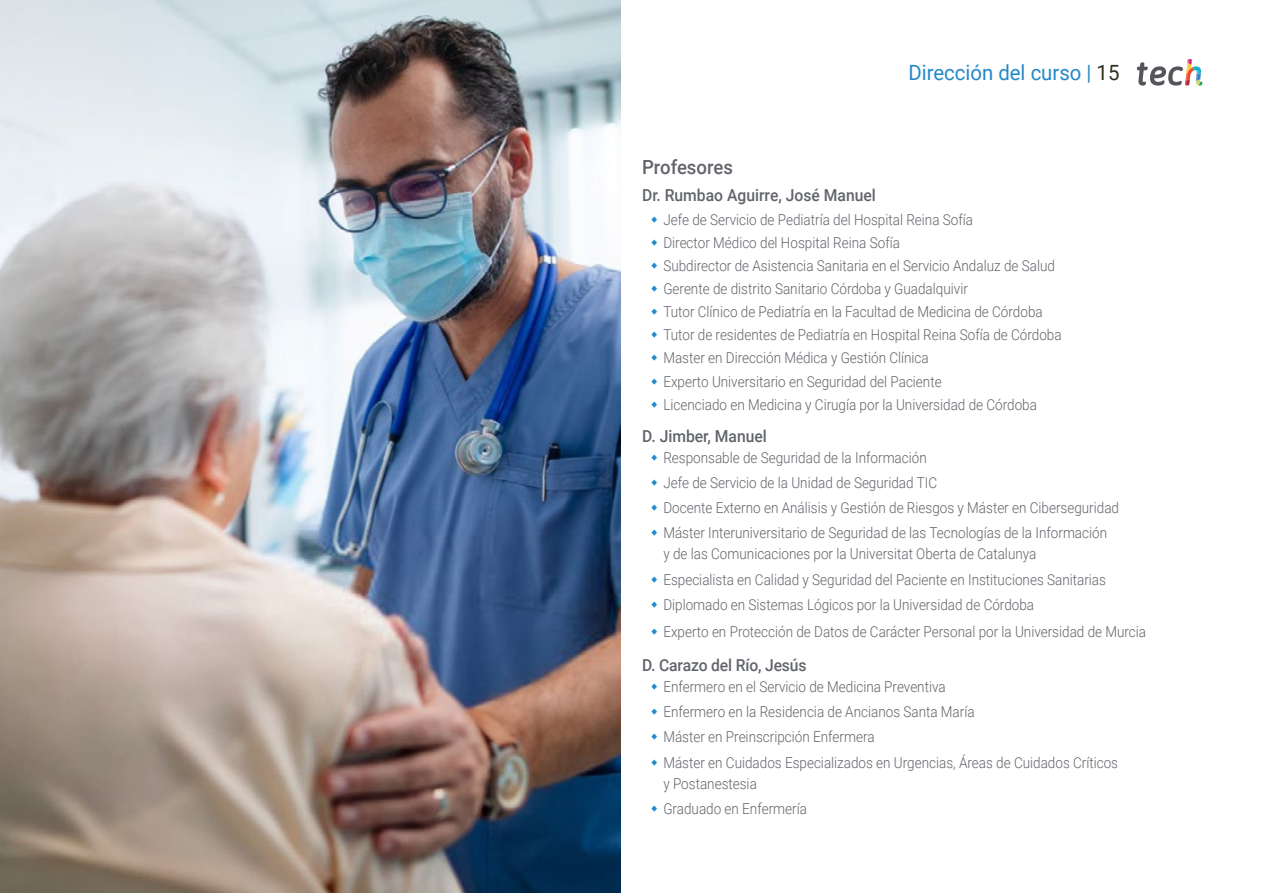
<style>
.page{position:relative;width:1263px;height:893px;background:#fff}
.page>*{position:absolute;margin:0;border:0;box-sizing:border-box;transform-origin:0 0}
.t1{font:21px "Roboto";color:#2488c9}
.t2{font:500 19.5px "Roboto";color:#61646a;scale:.95 1}
.t3{font:500 16.5px "Roboto";color:#61646a;scale:.95 1}
.t4{font:300 15px/25.2px "Roboto";color:#61646a;scale:.9 1}
.s1{color:#312e20}
</style>
<div class="page">
<img style="left:0;top:0;width:621px;height:893px">
<svg style="left:1137px;top:59px;width:65px;height:27px"></svg>
<h1 class="t1" style="left:908px;top:57px;width:213px">Dirección del curso | <span class="s1">15</span></h1>
<h2 class="t2" style="left:642px;top:154px;width:97px">Profesores</h2>
<p class="t3" style="left:642px;top:184px;width:248px">Dr. Rumbao Aguirre, José Manuel</p>
<p class="t4" style="left:663px;top:207px;width:444px;line-height:23.1px">Jefe de Servicio de Pediatría del Hospital Reina Sofía<br>Director Médico del Hospital Reina Sofía<br>Subdirector de Asistencia Sanitaria en el Servicio Andaluz de Salud Gerente de distrito Sanitario Córdoba y Guadalquivir<br>Tutor Clínico de Pediatría en la Facultad de Medicina de Córdoba Tutor de residentes de Pediatría en Hospital Reina Sofía de Córdoba Master en Dirección Médica y Gestión Clínica<br>Experto Universitario en Seguridad del Paciente<br>Licenciado en Medicina y Cirugía por la Universidad de Córdoba</p>
<p class="t3" style="left:642px;top:424px;width:133px">D. Jimber, Manuel</p>
<p class="t4" style="left:663px;top:444px;width:508px">Responsable de Seguridad de la Información<br>Jefe de Servicio de la Unidad de Seguridad TIC<br>Docente Externo en Análisis y Gestión de Riesgos y Máster en Ciberseguridad Máster Interuniversitario de Seguridad de las Tecnologías de la Información</p>
<p class="t4" style="left:663px;top:541px;width:493px">y de las Comunicaciones por la Universitat Oberta de Catalunya<br>Especialista en Calidad y Seguridad del Paciente en Instituciones Sanitarias<br>Diplomado en Sistemas Lógicos por la Universidad de Córdoba</p>
<p class="t4" style="left:663px;top:618px;width:538px">Experto en Protección de Datos de Carácter Personal por la Universidad de Murcia</p>
<p class="t3" style="left:642px;top:653px;width:175px">D. Carazo del Río, Jesús</p>
<p class="t4" style="left:663px;top:673px;width:507px">Enfermero en el Servicio de Medicina Preventiva<br>Enfermero en la Residencia de Ancianos Santa María<br>Máster en Preinscripción Enfermera<br>Máster en Cuidados Especializados en Urgencias, Áreas de Cuidados Críticos</p>
<p class="t4" style="left:663px;top:770px;width:161px">y Postanestesia<br>Graduado en Enfermería</p>
</div>
